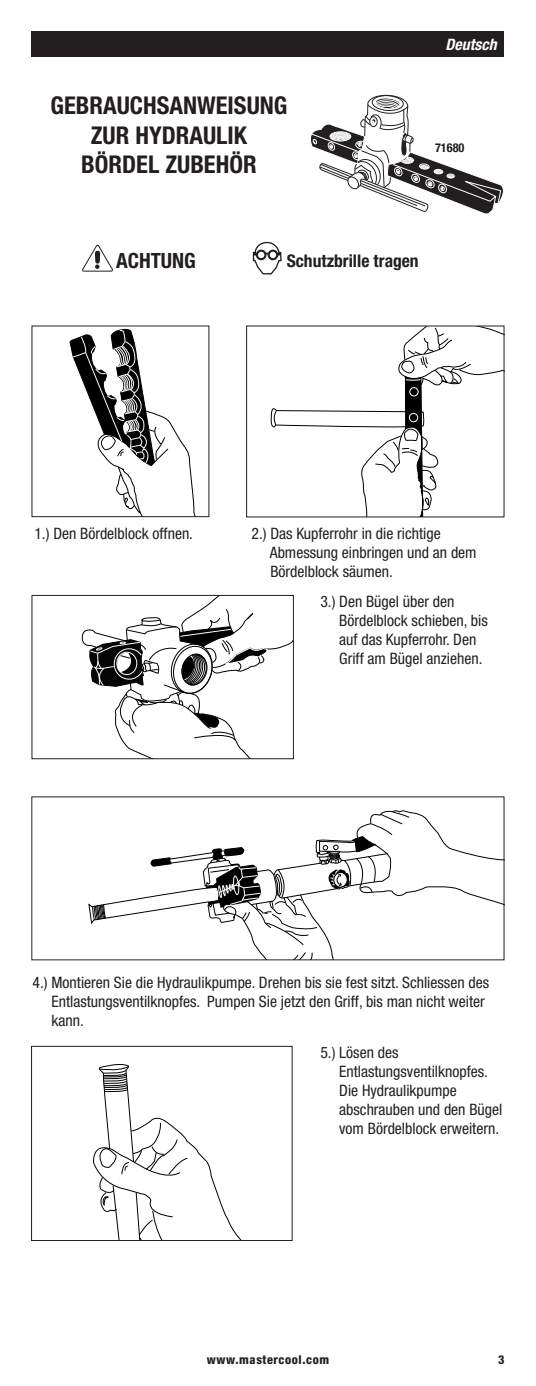
<style>
.page{position:relative;width:536px;height:1386px;background:#fff}
.page>*{position:absolute;margin:0;border:0;box-sizing:border-box;transform-origin:0 0}
.t1{font:700 condensed 24.5px "Helvetica Neue";color:#231f20}
.t2{font:700 23.28px "Helvetica";color:#231f20}
.t3{font:700 condensed 21px "Helvetica Neue";color:#231f20}
.t4{font:700 condensed 17.5px "Helvetica Neue";color:#231f20}
.t5{font:700 16.62px "Helvetica";color:#000}
.t6{font:condensed 15.75px/18.9px "Helvetica Neue";color:#231f20}
.t7{font:italic 700 condensed 15.75px "Helvetica Neue";color:#fff}
.t8{font:800 condensed 12.25px "Helvetica Neue";letter-spacing:.05em;color:#231f20}
.t9{font:700 condensed 12.25px "Helvetica Neue";color:#231f20}
</style>
<div class="page">
<svg style="left:69px;top:328px;width:127px;height:187px"></svg>
<svg style="left:270px;top:328px;width:232px;height:187px"></svg>
<svg style="left:81px;top:597px;width:211px;height:160px"></svg>
<div style="left:117px;top:652px;width:20px;height:23px;border:1px solid #fff;border-radius:50%"></div>
<div style="left:32px;top:595px;width:262px;height:164px;border:1px solid #231f20"></div>
<svg style="left:88px;top:810px;width:416px;height:151px"></svg>
<svg style="left:93px;top:1064px;width:148px;height:175px"></svg>
<div style="left:31px;top:1046px;width:261px;height:195px;border:1px solid #231f20"></div>
<svg style="left:310px;top:95px;width:194px;height:119px"></svg>
<svg style="left:82px;top:245px;width:31px;height:27px"></svg>
<svg style="left:252px;top:242px;width:30px;height:32px"></svg>
<div style="left:32px;top:32px;width:472px;height:25px;background:#231f20"></div>
<p class="t1" style="left:50px;top:91px;width:238px">GEBRAUCHSANWEISUNG</p>
<p class="t1" style="left:91px;top:120px;width:158px">ZUR HYDRAULIK</p>
<p class="t1" style="left:81px;top:149px;width:177px">BÖRDEL ZUBEHÖR</p>
<p class="t7" style="left:445px;top:35px;width:53px">Deutsch</p>
<p class="t9" style="left:435px;top:140px;width:31px">71680</p>
<p class="t2" style="left:117px;top:246px;width:114px">WARNING</p>
<p class="t5" style="left:287px;top:247px;width:168px">Wear Safety Goggles</p>
<p class="t3" style="left:116px;top:248px;width:81px">ACHTUNG</p>
<p class="t4" style="left:287px;top:251px;width:133px">Schutzbrille tragen</p>
<p class="t6" style="left:34px;top:524px;width:160px">1.) Den Bördelblock offnen.</p>
<p class="t6" style="left:270px;top:524px;width:208px;text-indent:-18px">2.) Das Kupferrohr in die richtige<br>Abmessung einbringen und an dem<br>Bördelblock säumen.</p>
<p class="t6" style="left:339px;top:592px;width:150px;text-indent:-19px">3.) Den Bügel über den<br>Bördelblock schieben, bis auf das Kupferrohr. Den<br>Griff am Bügel anziehen.</p>
<p class="t6" style="left:51px;top:973px;width:439px;text-indent:-19px">4.) Montieren Sie die Hydraulikpumpe. Drehen bis sie fest sitzt. Schliessen des<br>Entlastungsventilknopfes. Pumpen Sie jetzt den Griff, bis man nicht weiter kann.</p>
<p class="t6" style="left:339px;top:1043px;width:164px;text-indent:-19px">5.) Lösen des<br>Entlastungsventilknopfes.<br>Die Hydraulikpumpe abschrauben und den Bügel vom Bördelblock erweitern.</p>
<p class="t8" style="left:207px;top:1352px;width:124px">www.mastercool.com</p>
<p class="t8" style="left:498px;top:1352px;width:8px">3</p>
</div>
